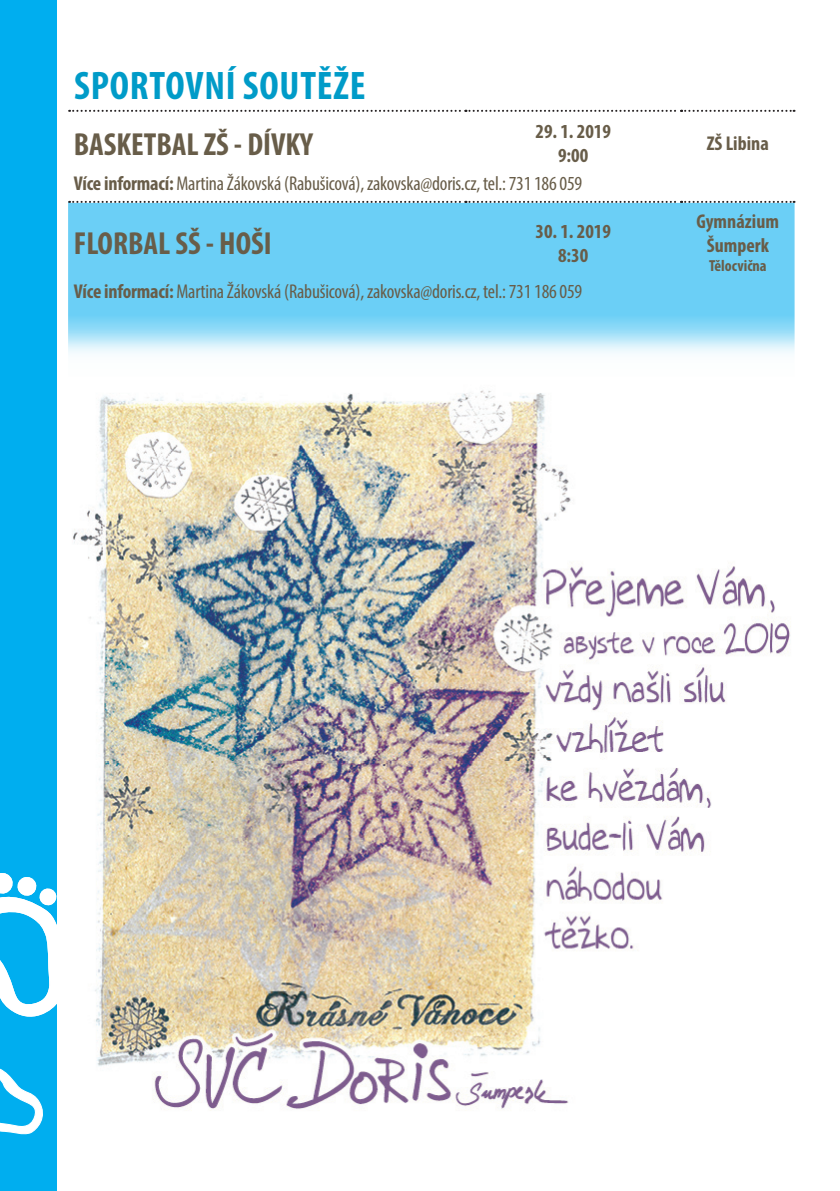
<style>
.page{position:relative;width:840px;height:1191px;background:#fff}
.page>*{position:absolute;margin:0;border:0;box-sizing:border-box;transform-origin:0 0}
.t1{font:700 condensed 40px "Myriad Pro";letter-spacing:.02em;color:#009bc8}
.t2{font:700 condensed 32px "Myriad Pro";color:#685d49}
.t3{font:condensed 20px "Myriad Pro";letter-spacing:-.01em;color:#685d49}
.t4{font:700 condensed 20px/24px "Myriad Pro";color:#685d49;text-align:center}
.t5{font:700 condensed 16px "Myriad Pro";color:#685d49}
.s1{font-weight:700}
</style>
<div class="page">
<div style="left:68px;top:202px;width:726px;height:113px;background:#6bcff6"></div>
<svg style="left:69px;top:201px;width:725px;height:2px"></svg>
<svg style="left:69px;top:110px;width:725px;height:2px"></svg>
<div style="left:68px;top:315px;width:726px;height:71px;background:linear-gradient(to right,#7fd5f7,#7fd5f7)"></div>
<div style="left:8px;top:328px;width:831px;height:851px;background:#fff;opacity:.91"></div>
<img style="left:57px;top:377px;width:752px;height:753px">
<div style="left:0;top:0;width:57px;height:1191px;background:#00aeef"></div>
<svg style="left:0;top:1068px;width:43px;height:67px"></svg>
<svg style="left:0;top:872px;width:63px;height:153px"></svg>
<h1 class="t1" style="left:74px;top:61px;width:293px">SPORTOVNÍ SOUTĚŽE</h1>
<h2 class="t2" style="left:74px;top:124px;width:241px">BASKETBAL ZŠ - DÍVKY</h2>
<p class="t4" style="left:535px;top:119px;width:77px">29. 1. 2019<br>9:00</p>
<p class="t4" style="left:706px;top:131px;width:63px">ZŠ Libina</p>
<p class="t3" style="left:74px;top:171px;width:510px"><span class="s1">Více informací:</span> Martina Žákovská (Rabušicová), zakovska@doris.cz, tel.: 731 186 059</p>
<h2 class="t2" style="left:74px;top:224px;width:199px">FLORBAL SŠ - HOŠI</h2>
<p class="t4" style="left:535px;top:219px;width:77px">30. 1. 2019<br>8:30</p>
<p class="t4" style="left:696px;top:209px;width:84px">Gymnázium<br>Šumperk</p>
<p class="t5" style="left:708px;top:256px;width:59px">Tělocvična</p>
<p class="t3" style="left:74px;top:279px;width:510px"><span class="s1">Více informací:</span> Martina Žákovská (Rabušicová), zakovska@doris.cz, tel.: 731 186 059</p>
</div>
